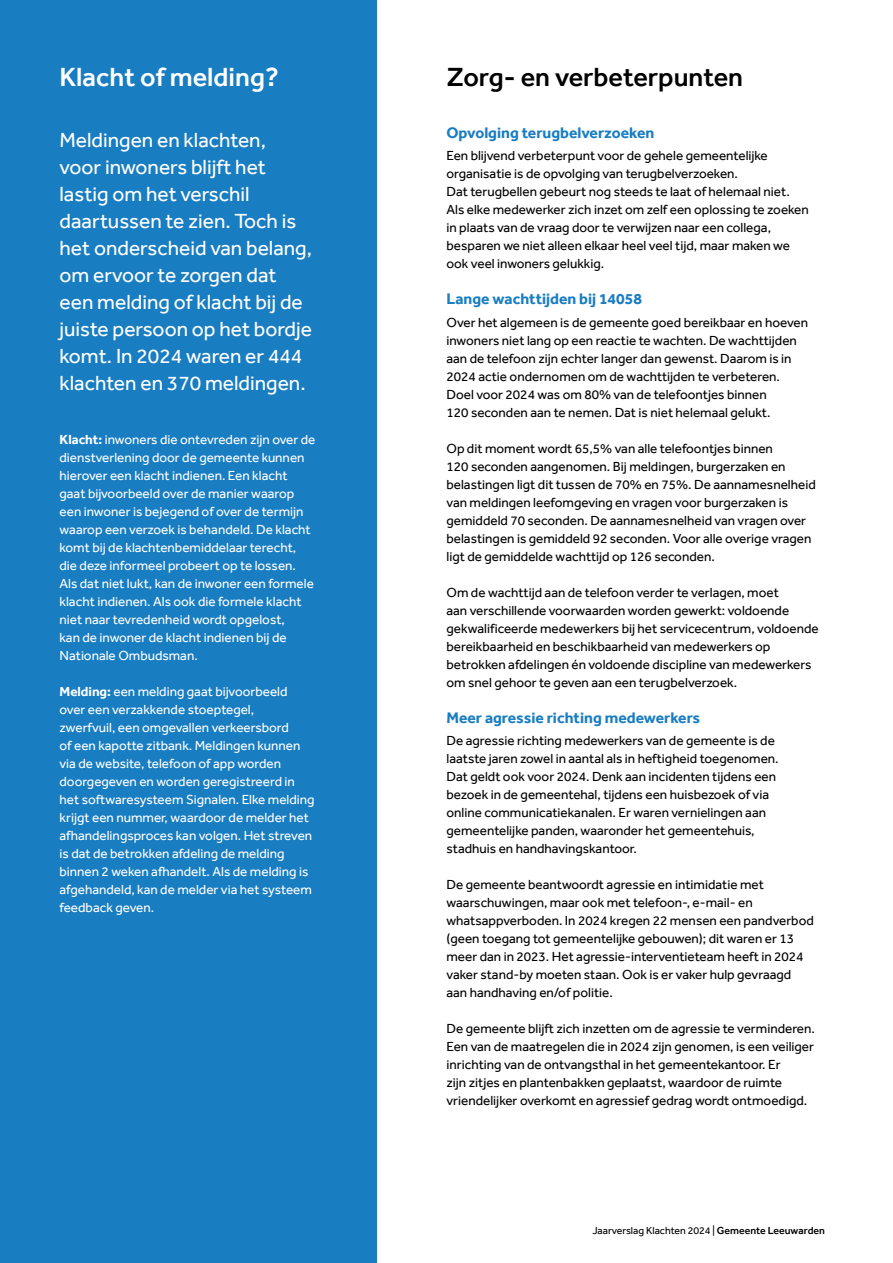
<style>
.page{position:relative;width:893px;height:1263px;background:#fff}
.page>*{position:absolute;margin:0;border:0;box-sizing:border-box;transform-origin:0 0}
.t1{font:500 27px "Effra";color:#000}
.t2{font:500 27px "Effra";color:#fff}
.t3{font:21px/27px "Effra";color:#fff}
.t4{font:700 15.75px "Effra";color:#197dc2}
.t5{font:13.5px/18px "Effra";color:#000}
.t6{font:13.5px/18px "Effra";color:#fff}
.t7{font:10.5px "Effra";color:#000}
.s1{font-weight:700}
.s2{font-weight:500}
</style>
<div class="page">
<div style="left:0;top:0;width:376px;height:1263px;background:#197dc2"></div>
<h1 class="t2" style="left:60px;top:61px;width:221px">Klacht of melding?</h1>
<p class="t3" style="left:60px;top:126px;width:254px">Meldingen en klachten, voor inwoners blijft het lastig om het verschil daartussen te zien. Toch is het onderscheid van belang, om ervoor te zorgen dat een melding of klacht bij de juiste persoon op het bordje komt. In 2024 waren er 444 klachten en 370 meldingen.</p>
<p class="t6" style="left:60px;top:430px;width:257px"><span class="s1">Klacht:</span> inwoners die ontevreden zijn over de dienstverlening door de gemeente kunnen hierover een klacht indienen. Een klacht gaat bijvoorbeeld over de manier waarop een inwoner is bejegend of over de termijn waarop een verzoek is behandeld. De klacht komt bij de klachtenbemiddelaar terecht, die deze informeel probeert op te lossen.<br>Als dat niet lukt, kan de inwoner een formele klacht indienen. Als ook die formele klacht niet naar tevredenheid wordt opgelost,<br>kan de inwoner de klacht indienen bij de Nationale Ombudsman.</p>
<p class="t6" style="left:60px;top:682px;width:257px"><span class="s1">Melding:</span> een melding gaat bijvoorbeeld over een verzakkende stoeptegel,<br>zwerfvuil, een omgevallen verkeersbord<br>of een kapotte zitbank. Meldingen kunnen via de website, telefoon of app worden doorgegeven en worden geregistreerd in het softwaresysteem Signalen. Elke melding krijgt een nummer, waardoor de melder het afhandelingsproces kan volgen. Het streven is dat de betrokken afdeling de melding binnen 2 weken afhandelt. Als de melding is afgehandeld, kan de melder via het systeem feedback geven.</p>
<h1 class="t1" style="left:446px;top:61px;width:298px">Zorg- en verbeterpunten</h1>
<p class="t4" style="left:446px;top:123px;width:209px">Opvolging terugbelverzoeken</p>
<p class="t5" style="left:446px;top:147px;width:364px">Een blijvend verbeterpunt voor de gehele gemeentelijke organisatie is de opvolging van terugbelverzoeken.<br>Dat terugbellen gebeurt nog steeds te laat of helemaal niet.<br>Als elke medewerker zich inzet om zelf een oplossing te zoeken in plaats van de vraag door te verwijzen naar een collega, besparen we niet alleen elkaar heel veel tijd, maar maken we ook veel inwoners gelukkig.</p>
<p class="t4" style="left:446px;top:290px;width:197px">Lange wachttijden bij 14058</p>
<p class="t5" style="left:446px;top:313px;width:363px">Over het algemeen is de gemeente goed bereikbaar en hoeven inwoners niet lang op een reactie te wachten. De wachttijden aan de telefoon zijn echter langer dan gewenst. Daarom is in 2024 actie ondernomen om de wachttijden te verbeteren.<br>Doel voor 2024 was om 80% van de telefoontjes binnen<br>120 seconden aan te nemen. Dat is niet helemaal gelukt.</p>
<p class="t5" style="left:446px;top:439px;width:371px">Op dit moment wordt 65,5% van alle telefoontjes binnen<br>120 seconden aangenomen. Bij meldingen, burgerzaken en belastingen ligt dit tussen de 70% en 75%. De aannamesnelheid van meldingen leefomgeving en vragen voor burgerzaken is gemiddeld 70 seconden. De aannamesnelheid van vragen over belastingen is gemiddeld 92 seconden. Voor alle overige vragen ligt de gemiddelde wachttijd op 126 seconden.</p>
<p class="t5" style="left:446px;top:583px;width:374px">Om de wachttijd aan de telefoon verder te verlagen, moet<br>aan verschillende voorwaarden worden gewerkt: voldoende gekwalificeerde medewerkers bij het servicecentrum, voldoende bereikbaarheid en beschikbaarheid van medewerkers op betrokken afdelingen én voldoende discipline van medewerkers om snel gehoor te geven aan een terugbelverzoek.</p>
<p class="t4" style="left:446px;top:708px;width:255px">Meer agressie richting medewerkers</p>
<p class="t5" style="left:446px;top:731px;width:334px">De agressie richting medewerkers van de gemeente is de laatste jaren zowel in aantal als in heftigheid toegenomen.<br>Dat geldt ook voor 2024. Denk aan incidenten tijdens een bezoek in de gemeentehal, tijdens een huisbezoek of via online communicatiekanalen. Er waren vernielingen aan gemeentelijke panden, waaronder het gemeentehuis, stadhuis en handhavingskantoor.</p>
<p class="t5" style="left:446px;top:875px;width:369px">De gemeente beantwoordt agressie en intimidatie met waarschuwingen, maar ook met telefoon-, e-mail- en whatsappverboden. In 2024 kregen 22 mensen een pandverbod (geen toegang tot gemeentelijke gebouwen); dit waren er 13 meer dan in 2023. Het agressie-interventieteam heeft in 2024 vaker stand-by moeten staan. Ook is er vaker hulp gevraagd aan handhaving en/of politie.</p>
<p class="t5" style="left:446px;top:1019px;width:370px">De gemeente blijft zich inzetten om de agressie te verminderen.<br>Een van de maatregelen die in 2024 zijn genomen, is een veiliger inrichting van de ontvangsthal in het gemeentekantoor. Er<br>zijn zitjes en plantenbakken geplaatst, waardoor de ruimte vriendelijker overkomt en agressief gedrag wordt ontmoedigd.</p>
<p class="t7" style="left:592px;top:1224px;width:234px">Jaarverslag Klachten 2024 | <span class="s2">Gemeente Leeuwarden</span></p>
</div>
